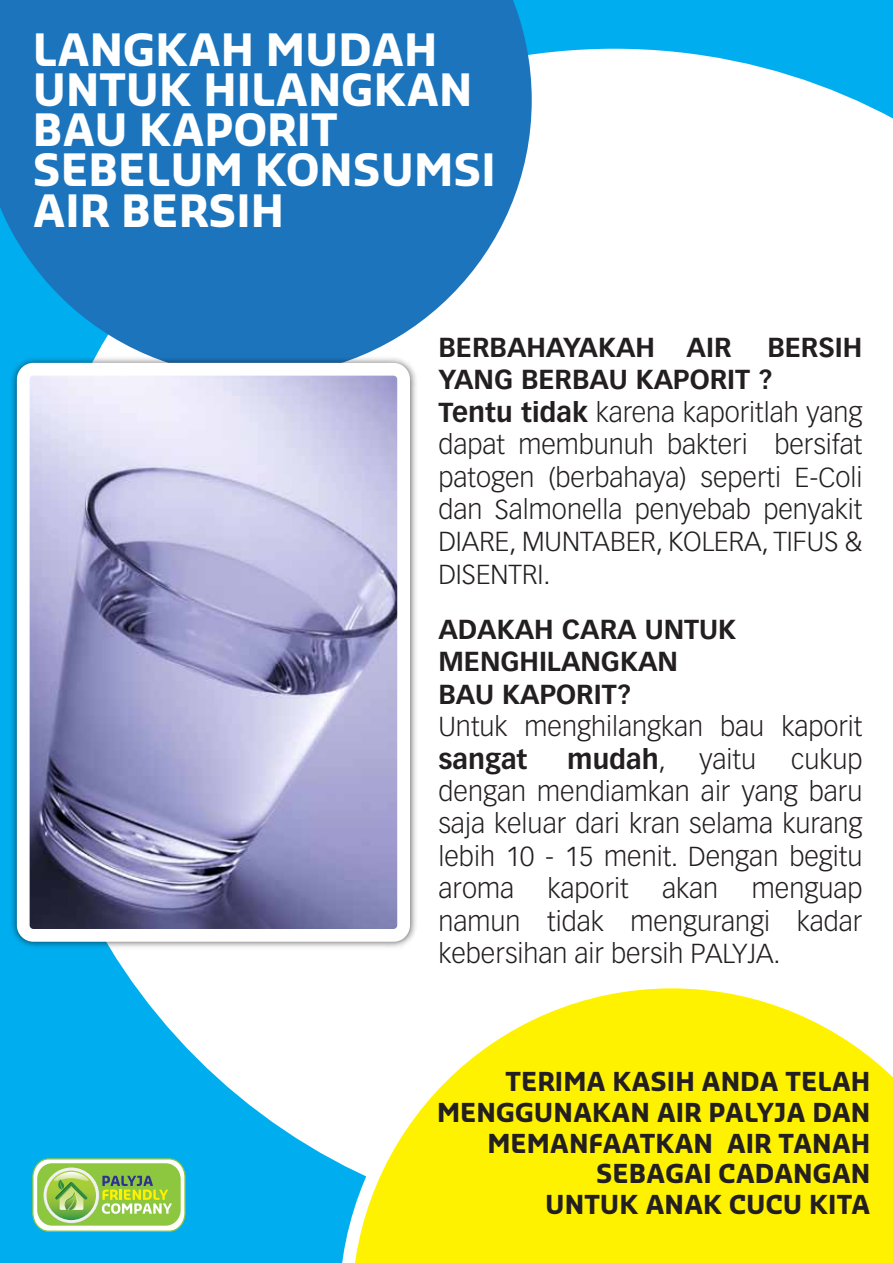
<style>
.page{position:relative;width:893px;height:1263px;background:#00aeef}
.page>*{position:absolute;margin:0;border:0;box-sizing:border-box;transform-origin:0 0}
.t1{font:700 43.5px/40.2px "Sansa Pro";color:#fff}
.t2{font:300 27px/32.4px "Vectora LT Std";color:#231f20}
.t3{font:700 27px/32.4px "Vectora LT Std";color:#231f20}
.t4{font:700 25.5px/30.6px "Sansa Pro";color:#231f20;text-align:right}
.s1{font-weight:700}
.s2{font-weight:300}
</style>
<div class="page">
<div style="left:154px;top:49px;width:739px;height:1114px;background:#fff"></div>
<svg style="left:339px;top:975px;width:554px;height:288px;background:#fcf439"></svg>
<svg style="left:0;top:0;width:532px;height:377px;background:#2c80c1"></svg>
<svg style="left:32px;top:1157px;width:154px;height:75px;background:#a2ce75"></svg>
<img style="left:0;top:282px;width:447px;height:729px">
<img style="left:31px;top:377px;width:365px;height:551px">
<div style="left:17px;top:363px;width:393px;height:579px;border:13px solid #fff;border-radius:10px"></div>
<h1 class="t1" style="left:33px;top:28px;width:464px">LANGKAH MUDAH<br>UNTUK HILANGKAN<br>BAU KAPORIT<br>SEBELUM KONSUMSI<br>AIR BERSIH</h1>
<p class="t2" style="left:438px;top:332px;width:425px;text-indent:329px"><span class="s1">BERSIH<br>YANG BERBAU KAPORIT ?<br>Tentu tidak</span> karena kaporitlah yang dapat membunuh bakteri bersifat patogen (berbahaya) seperti E-Coli dan Salmonella penyebab penyakit<br>DIARE, MUNTABER, KOLERA, TIFUS &amp;<br>DISENTRI.</p>
<p class="t3" style="left:438px;top:331px;width:294px">BERBAHAYAKAH AIR</p>
<p class="t3" style="left:438px;top:613px;width:299px">ADAKAH CARA UNTUK<br>MENGHILANGKAN<br>BAU KAPORIT?</p>
<p class="t2" style="left:438px;top:711px;width:425px">Untuk menghilangkan bau kaporit</p>
<p class="t3" style="left:438px;top:743px;width:91px">sangat</p>
<p class="t3" style="left:567px;top:743px;width:100px">mudah<span class="s2">,</span></p>
<p class="t2" style="left:699px;top:743px;width:58px">yaitu</p>
<p class="t2" style="left:438px;top:743px;width:425px;text-align:justify;text-indent:352px">cukup dengan mendiamkan air yang baru saja keluar dari kran selama kurang lebih 10 - 15 menit. Dengan begitu aroma kaporit akan menguap namun tidak mengurangi kadar kebersihan air bersih PALYJA.</p>
<p class="t4" style="left:437px;top:1066px;width:435px">TERIMA KASIH ANDA TELAH<br>MENGGUNAKAN AIR PALYJA DAN<br>MEMANFAATKAN AIR TANAH<br>SEBAGAI CADANGAN<br>UNTUK ANAK CUCU KITA</p>
</div>
